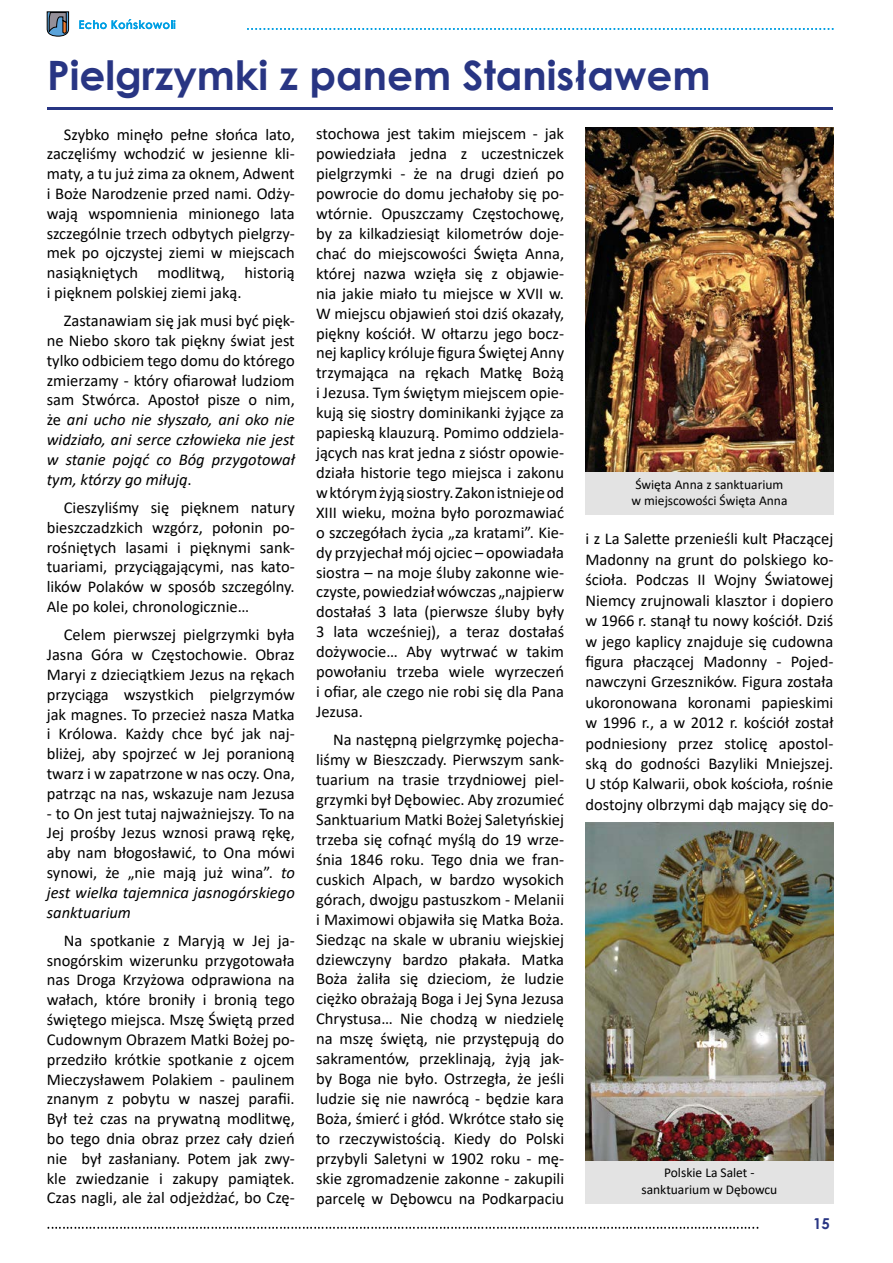
<style>
.page{position:relative;width:893px;height:1263px;background:#fff}
.page>*{position:absolute;margin:0;border:0;box-sizing:border-box;transform-origin:0 0}
.t1{font:700 40.5px "Century Gothic";color:#283583}
.t2{font:16.5px/20px "Calibri";color:#000;text-align:justify}
.t3{font:700 15px "Century Gothic";color:#283583}
.t4{font:13.5px/16.2px "Calibri";color:#000;text-align:center}
.s1{font-style:italic}
</style>
<div class="page">
<svg style="left:48px;top:1227px;width:710px;height:2px"></svg>
<svg style="left:247px;top:28px;width:586px;height:2px"></svg>
<svg style="left:79px;top:19px;width:96px;height:10px"></svg>
<svg style="left:47px;top:12px;width:22px;height:24px"></svg>
<hr style="left:47px;top:107px;width:785px;height:3px;background:#283583">
<img style="left:585px;top:127px;width:248px;height:345px">
<div style="left:585px;top:472px;width:248px;height:43px;background:#e3e3e3"></div>
<img style="left:585px;top:823px;width:249px;height:338px">
<div style="left:585px;top:1161px;width:248px;height:42px;background:#e3e3e3"></div>
<h1 class="t1" style="left:47px;top:44px;width:665px">Pielgrzymki z panem Stanisławem</h1>
<p class="t2" style="left:47px;top:124px;width:250px;text-indent:17px">Szybko minęło pełne słońca lato, zaczęliśmy wchodzić w jesienne kli&shy;maty, a tu już zima za oknem, Adwent i Boże Narodzenie przed nami. Odży&shy;wają wspomnienia minionego lata szczególnie trzech odbytych pielgrzy&shy;mek po ojczystej ziemi w miejscach nasiąkniętych modlitwą, historią i pięknem polskiej ziemi jaką.</p>
<p class="t2" style="left:47px;top:310px;width:250px;text-indent:17px">Zastanawiam się jak musi być pięk&shy;ne Niebo skoro tak piękny świat jest tylko odbiciem tego domu do którego zmierzamy - który ofiarował ludziom sam Stwórca. Apostoł pisze o nim, że <span class="s1">ani ucho nie słyszało, ani oko nie widziało, ani serce człowieka nie jest w stanie pojąć co Bóg przygotował tym, którzy go miłują</span>.</p>
<p class="t2" style="left:47px;top:497px;width:250px;text-indent:17px">Cieszyliśmy się pięknem natury bieszczadzkich wzgórz, połonin po&shy;rośniętych lasami i pięknymi sank&shy;tuariami, przyciągającymi, nas kato&shy;lików Polaków w sposób szczególny.<br>Ale po kolei, chronologicznie…</p>
<p class="t2" style="left:47px;top:624px;width:250px;text-indent:17px">Celem pierwszej pielgrzymki była Jasna Góra w Częstochowie. Obraz Maryi z dzieciątkiem Jezus na rękach przyciąga wszystkich pielgrzymów jak magnes. To przecież nasza Matka i Królowa. Każdy chce być jak naj&shy;bliżej, aby spojrzeć w Jej poranioną twarz i w zapatrzone w nas oczy. Ona, patrząc na nas, wskazuje nam Jezusa</p>
<p class="t2" style="left:47px;top:803px;width:250px">- to On jest tutaj najważniejszy. To na Jej prośby Jezus wznosi prawą rękę, aby nam błogosławić, to Ona mówi synowi, że „nie mają już wina”. <span class="s1">to jest wielka tajemnica jasnogórskiego sanktuarium</span></p>
<p class="t2" style="left:47px;top:930px;width:250px;text-indent:17px">Na spotkanie z Maryją w Jej ja&shy;snogórskim wizerunku przygotowała nas Droga Krzyżowa odprawiona na wałach, które broniły i bronią tego świętego miejsca. Mszę Świętą przed Cudownym Obrazem Matki Bożej po&shy;przedziło krótkie spotkanie z ojcem Mieczysławem Polakiem - paulinem znanym z pobytu w naszej parafii.<br>Był też czas na prywatną modlitwę, bo tego dnia obraz przez cały dzień nie był zasłaniany. Potem jak zwy&shy;kle zwiedzanie i zakupy pamiątek.<br>Czas nagli, ale żal odjeżdżać, bo Czę-</p>
<p class="t2" style="left:316px;top:123px;width:250px">stochowa jest takim miejscem - jak powiedziała jedna z uczestniczek pielgrzymki - że na drugi dzień po powrocie do domu jechałoby się po&shy;wtórnie. Opuszczamy Częstochowę, by za kilkadziesiąt kilometrów doje&shy;chać do miejscowości Święta Anna, której nazwa wzięła się z objawie&shy;nia jakie miało tu miejsce w XVII w.<br>W miejscu objawień stoi dziś okazały, piękny kościół. W ołtarzu jego bocz&shy;nej kaplicy króluje figura Świętej Anny trzymająca na rękach Matkę Bożą i Jezusa. Tym świętym miejscem opie&shy;kują się siostry dominikanki żyjące za papieską klauzurą. Pomimo oddziela&shy;jących nas krat jedna z sióstr opowie&shy;działa historie tego miejsca i zakonu w którym żyją siostry. Zakon istnieje od XIII wieku, można było porozmawiać o szczegółach życia „za kratami”. Kie&shy;dy przyjechał mój ojciec – opowiadała siostra – na moje śluby zakonne wie&shy;czyste, powiedział wówczas „najpierw dostałaś 3 lata (pierwsze śluby były 3 lata wcześniej), a teraz dostałaś dożywocie… Aby wytrwać w takim powołaniu trzeba wiele wyrzeczeń i ofiar, ale czego nie robi się dla Pana Jezusa.</p>
<p class="t2" style="left:316px;top:729px;width:250px;text-indent:17px">Na następną pielgrzymkę pojecha&shy;liśmy w Bieszczady. Pierwszym sank&shy;tuarium na trasie trzydniowej piel&shy;grzymki był Dębowiec. Aby zrozumieć Sanktuarium Matki Bożej Saletyńskiej trzeba się cofnąć myślą do 19 wrze&shy;śnia 1846 roku. Tego dnia we fran&shy;cuskich Alpach, w bardzo wysokich górach, dwojgu pastuszkom - Melanii i Maximowi objawiła się Matka Boża.<br>Siedząc na skale w ubraniu wiejskiej dziewczyny bardzo płakała. Matka Boża żaliła się dzieciom, że ludzie ciężko obrażają Boga i Jej Syna Jezusa Chrystusa… Nie chodzą w niedzielę na mszę świętą, nie przystępują do sakramentów, przeklinają, żyją jak&shy;by Boga nie było. Ostrzegła, że jeśli ludzie się nie nawrócą - będzie kara Boża, śmierć i głód. Wkrótce stało się to rzeczywistością. Kiedy do Polski przybyli Saletyni w 1902 roku - mę&shy;skie zgromadzenie zakonne - zakupili parcelę w Dębowcu na Podkarpaciu</p>
<p class="t4" style="left:631px;top:476px;width:158px">Święta Anna z sanktuarium w miejscowości Święta Anna</p>
<p class="t2" style="left:585px;top:528px;width:250px;line-height:20.4px">i z La Salette przenieśli kult Płaczącej Madonny na grunt do polskiego ko&shy;ścioła. Podczas II Wojny Światowej Niemcy zrujnowali klasztor i dopiero w 1966 r. stanął tu nowy kościół. Dziś w jego kaplicy znajduje się cudowna figura płaczącej Madonny - Pojed&shy;nawczyni Grzeszników. Figura została ukoronowana koronami papieskimi w 1996 r., a w 2012 r. kościół został podniesiony przez stolicę apostol&shy;ską do godności Bazyliki Mniejszej.<br>U stóp Kalwarii, obok kościoła, rośnie dostojny olbrzymi dąb mający się do-</p>
<p class="t4" style="left:641px;top:1164px;width:137px">Polskie La Salet - sanktuarium w Dębowcu</p>
<p class="t3" style="left:813px;top:1212px;width:18px">15</p>
</div>
